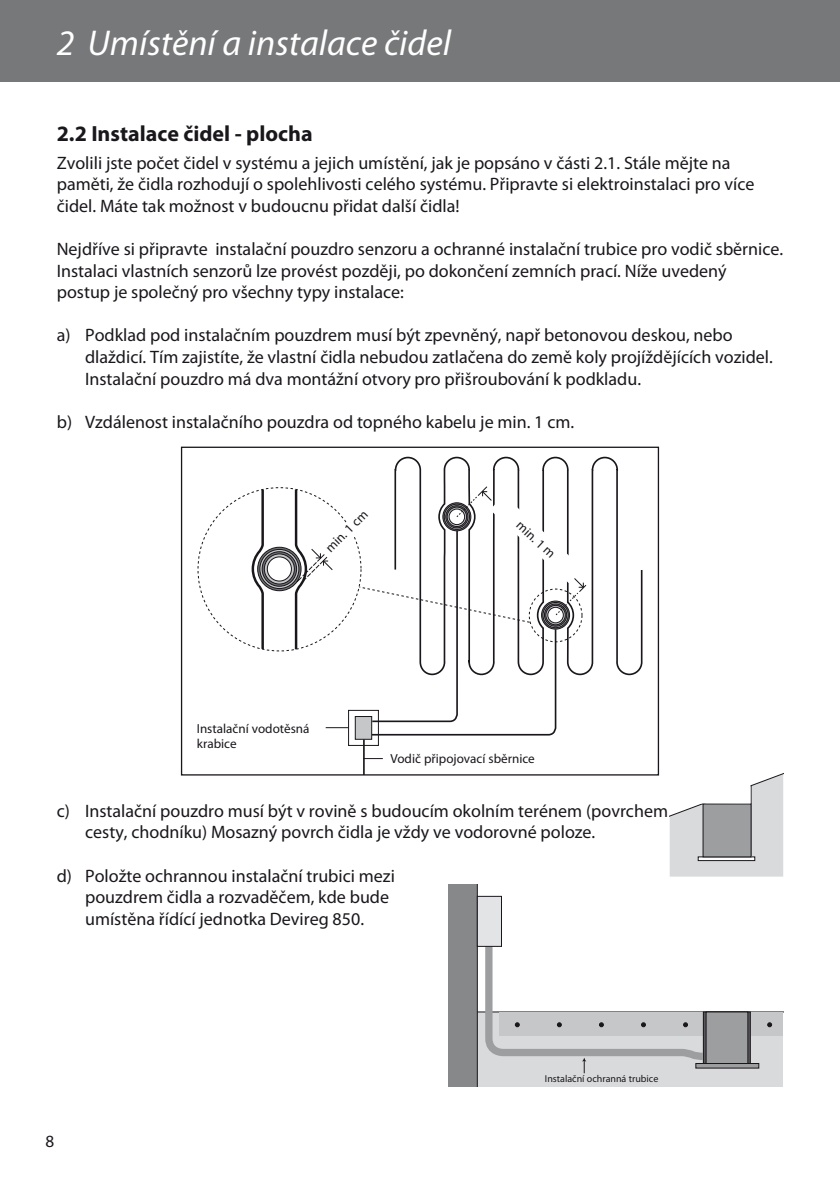
<style>
.page{position:relative;width:840px;height:1191px;background:#fff}
.page>*{position:absolute;margin:0;border:0;box-sizing:border-box;transform-origin:0 0}
.t1{font:italic 36px "Myriad Pro";color:#fff}
.t2{font:700 22px "Myriad Pro";color:#1a171c}
.t3{font:18px/21.6px "Myriad Pro";color:#1a171c}
.t4{font:17.2px "Myriad Pro";color:#1a171c}
.t5{font:13.2px/15.8px "Myriad Pro";color:#1a171c}
.t6{font:10px "Myriad Pro";color:#1a171c}
.t7{font:9.8px "Myriad";color:#1a171c}
</style>
<div class="page">
<div style="left:0;top:0;width:839px;height:81px;background:#77787a"></div>
<svg style="left:448px;top:884px;width:334px;height:202px"></svg>
<svg style="left:669px;top:773px;width:113px;height:103px"></svg>
<svg style="left:394px;top:456px;width:249px;height:220px"></svg>
<hr style="left:363px;top:739px;width:1px;height:36px;background:#1a171c">
<div style="left:348px;top:710px;width:30px;height:36px;border:1px solid #1a171c"></div>
<div style="left:355px;top:716px;width:16px;height:23px;background:#c6c7c9"></div>
<svg style="left:257px;top:547px;width:44px;height:43px"></svg>
<div style="left:257px;top:547px;width:44px;height:44px;border:1px solid #1a171c;border-radius:50%"></div>
<svg style="left:260px;top:549px;width:39px;height:39px"></svg>
<div style="left:259px;top:549px;width:40px;height:40px;border:1px solid #1a171c;border-radius:50%"></div>
<svg style="left:262px;top:552px;width:34px;height:34px"></svg>
<div style="left:261px;top:551px;width:36px;height:35px;border:1px solid #1a171c;border-radius:50%"></div>
<svg style="left:264px;top:554px;width:30px;height:30px"></svg>
<div style="left:264px;top:553px;width:30px;height:31px;border:1px solid #1a171c;border-radius:50%"></div>
<div style="left:267px;top:557px;width:24px;height:24px;background:#fff;border-radius:50%"></div>
<div style="left:267px;top:556px;width:25px;height:25px;border:1px solid #1a171c;border-radius:50%"></div>
<svg style="left:250px;top:488px;width:15px;height:162px"></svg>
<div style="left:181px;top:446px;width:477px;height:329px;border:1px solid #1a171c"></div>
<svg style="left:293px;top:485px;width:293px;height:251px"></svg>
<svg style="left:364px;top:758px;width:18px;height:1px"></svg>
<h1 class="t1" style="left:57px;top:24px;width:395px">2 Umístění a instalace čidel</h1>
<p class="t2" style="left:57px;top:121px;width:257px">2.2 Instalace čidel - plocha</p>
<p class="t3" style="left:57px;top:152px;width:698px">Zvolili jste počet čidel v systému a jejich umístění, jak je popsáno v části 2.1. Stále mějte na paměti, že čidla rozhodují o spolehlivosti celého systému. Připravte si elektroinstalaci pro více čidel. Máte tak možnost v budoucnu přidat další čidla!</p>
<p class="t3" style="left:57px;top:238px;width:726px">Nejdříve si připravte instalační pouzdro senzoru a ochranné instalační trubice pro vodič sběrnice.<br>Instalaci vlastních senzorů lze provést později, po dokončení zemních prací. Níže uvedený postup je společný pro všechny typy instalace:</p>
<p class="t3" style="left:85px;top:325px;width:687px;text-indent:-28px">a) Podklad pod instalačním pouzdrem musí být zpevněný, např betonovou deskou, nebo dlaždicí. Tím zajistíte, že vlastní čidla nebudou zatlačena do země koly projíždějících vozidel.<br>Instalační pouzdro má dva montážní otvory pro přišroubování k podkladu.</p>
<p class="t3" style="left:57px;top:411px;width:517px">b) Vzdálenost instalačního pouzdra od topného kabelu je min. 1 cm.</p>
<p class="t7" style="left:239px;top:373px;width:75px">illustration_a_b_c</p>
<p class="t5" style="left:322px;top:544px;width:55px;rotate:-45deg">min. 1 cm</p>
<p class="t5" style="left:523px;top:517px;width:49px;rotate:43deg">min. 1 m</p>
<p class="t5" style="left:197px;top:720px;width:114px">Instalační vodotěsná krabice</p>
<p class="t5" style="left:390px;top:750px;width:146px">Vodič připojovací sběrnice</p>
<p class="t3" style="left:85px;top:800px;width:584px;text-indent:-28px">c) Instalační pouzdro musí být v rovině s budoucím okolním terénem (povrchem cesty, chodníku) Mosazný povrch čidla je vždy ve vodorovné poloze.</p>
<p class="t3" style="left:85px;top:865px;width:311px;text-indent:-28px">d) Položte ochrannou instalační trubici mezi pouzdrem čidla a rozvaděčem, kde bude umístěna řídící jednotka Devireg 850.</p>
<p class="t4" style="left:45px;top:1132px;width:10px">8</p>
<p class="t6" style="left:544px;top:1073px;width:115px">Instalační ochranná trubice</p>
</div>
